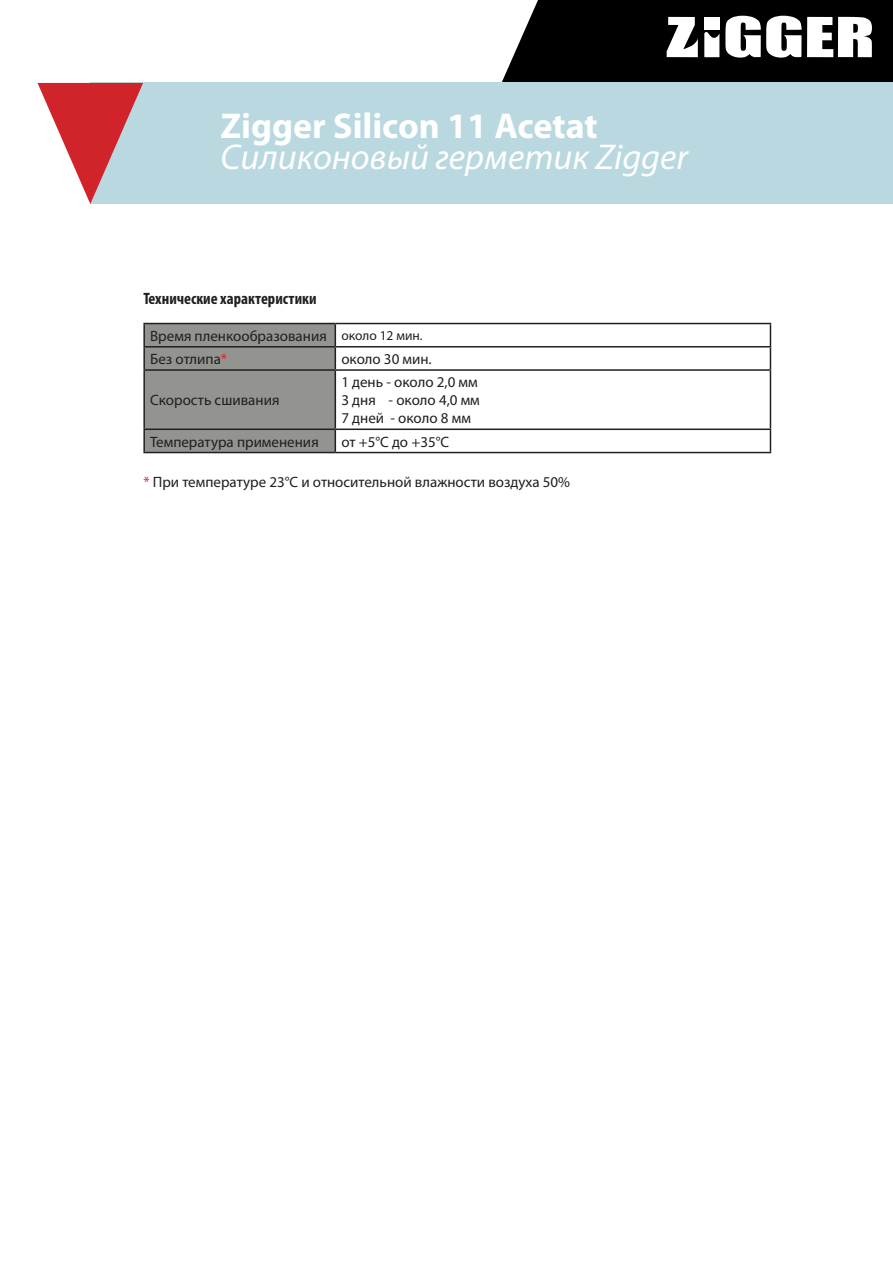
<style>
.page{position:relative;width:893px;height:1263px;background:#fff}
.page>*{position:absolute;margin:0;border:0;box-sizing:border-box;transform-origin:0 0}
.t1{font:italic 36px/31.5px "Myriad Pro";color:#fff}
.t2{font:700 condensed 16.5px "Myriad Pro";color:#231f20}
.t3{font:15px "Myriad Pro";color:#231f20}
.t4{font:13.5px "Myriad Pro";color:#231f20}
.s1{font-weight:700;font-style:normal}
.s2{color:#d1232a}
</style>
<div class="page">
<svg style="left:459px;top:0;width:434px;height:83px;fill:#000"></svg>
<div style="left:90px;top:83px;width:803px;height:121px;background:#b9d8e0"></div>
<svg style="left:38px;top:83px;width:105px;height:121px"></svg>
<svg style="left:725px;top:16px;width:76px;height:43px"></svg>
<svg style="left:807px;top:17px;width:65px;height:40px"></svg>
<div style="left:704px;top:17px;width:15px;height:13px;background:#fff"></div>
<svg style="left:704px;top:30px;width:15px;height:27px"></svg>
<svg style="left:667px;top:17px;width:31px;height:40px"></svg>
<hr style="left:143px;top:323px;width:192px;height:1px;background:#231f20">
<hr style="left:143px;top:324px;width:2px;height:22px;background:#231f20">
<hr style="left:335px;top:323px;width:436px;height:1px;background:#231f20">
<hr style="left:143px;top:346px;width:192px;height:1px;background:#231f20">
<hr style="left:143px;top:347px;width:2px;height:22px;background:#231f20">
<hr style="left:335px;top:346px;width:436px;height:1px;background:#231f20">
<svg style="left:770px;top:324px;width:1px;height:45px"></svg>
<hr style="left:143px;top:369px;width:192px;height:2px;background:#231f20">
<hr style="left:143px;top:371px;width:2px;height:57px;background:#231f20">
<hr style="left:335px;top:369px;width:436px;height:2px;background:#231f20">
<hr style="left:770px;top:371px;width:1px;height:57px;background:#231f20">
<hr style="left:143px;top:428px;width:192px;height:2px;background:#231f20">
<hr style="left:143px;top:430px;width:2px;height:22px;background:#231f20">
<hr style="left:335px;top:428px;width:436px;height:2px;background:#231f20">
<svg style="left:144px;top:323px;width:192px;height:129px;background:#8a8a87"></svg>
<svg style="left:770px;top:430px;width:1px;height:22px"></svg>
<hr style="left:143px;top:452px;width:192px;height:1px;background:#231f20">
<hr style="left:335px;top:452px;width:436px;height:1px;background:#231f20">
<p class="t1" style="left:220px;top:109px;width:469px"><span class="s1">Zigger Silicon 11 Acetat<br></span>Cиликоновый герметик Zigger</p>
<p class="t2" style="left:143px;top:288px;width:175px">Технические характеристики</p>
<p class="t3" style="left:150px;top:326px;width:178px">Время пленкообразования</p>
<p class="t4" style="left:341px;top:327px;width:83px">около 12 мин.</p>
<p class="t3" style="left:150px;top:350px;width:78px">Без отлипа<span class="s2">*</span></p>
<p class="t3" style="left:341px;top:350px;width:92px">около 30 мин.</p>
<p class="t3" style="left:150px;top:391px;width:131px">Скорость сшивания</p>
<p class="t3" style="left:341px;top:373px;width:138px">1 день - около 2,0 мм</p>
<p class="t3" style="left:341px;top:391px;width:140px">3 дня - около 4,0 мм</p>
<p class="t3" style="left:341px;top:409px;width:131px">7 дней - около 8 мм</p>
<p class="t3" style="left:150px;top:432px;width:170px">Температура применения</p>
<p class="t3" style="left:341px;top:432px;width:109px">от +5°С до +35°С</p>
<p class="t3" style="left:143px;top:473px;width:428px"><span class="s2">*</span> При температуре 23°С и относительной влажности воздуха 50%</p>
</div>
